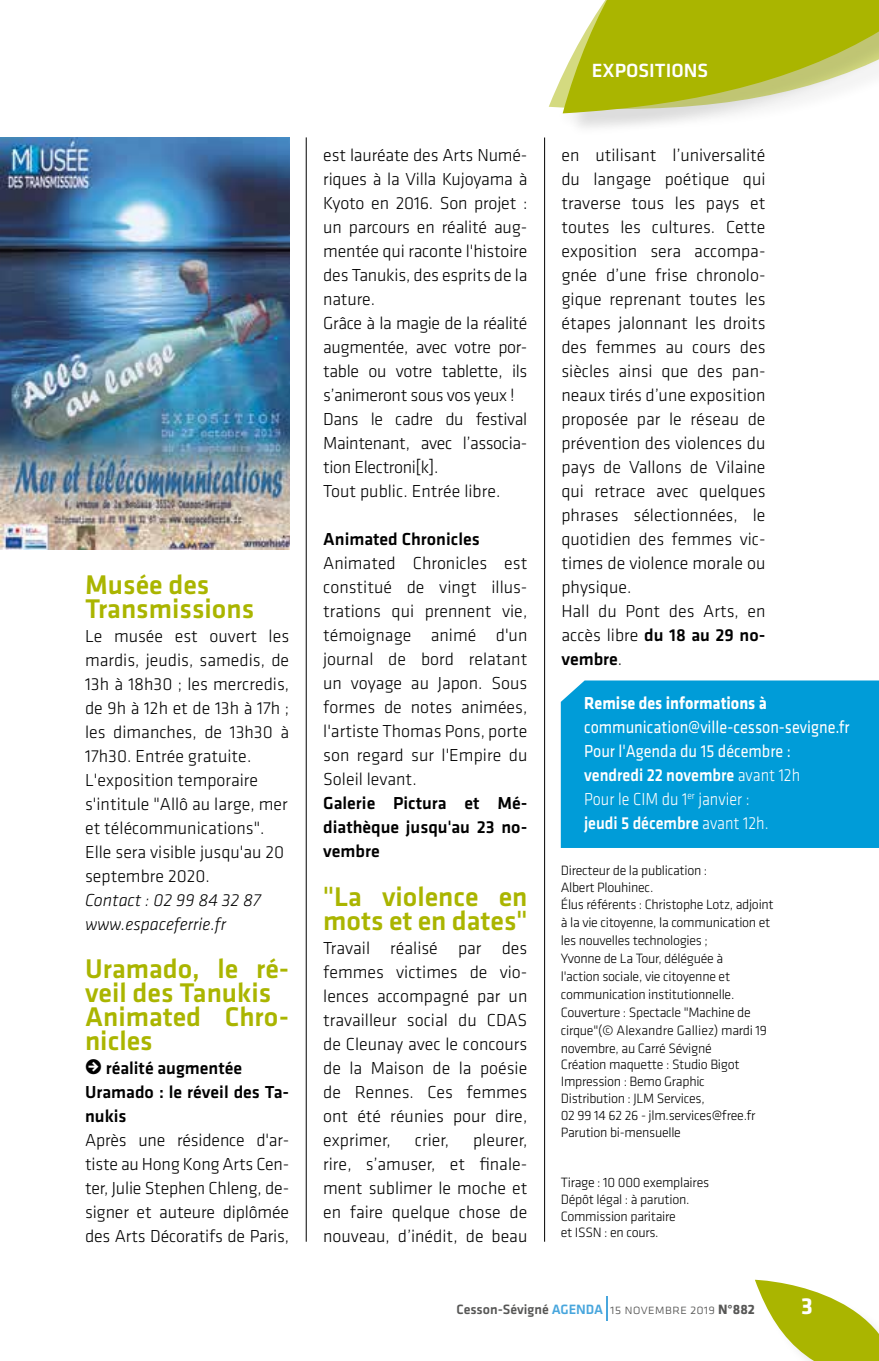
<style>
.page{position:relative;width:879px;height:1361px;background:#fff}
.page>*{position:absolute;margin:0;border:0;box-sizing:border-box;transform-origin:0 0}
.t1{font:500 28px/24px "Klavika";color:#aab500}
.t2{font:700 24px "Klavika";color:#fff}
.t3{font:500 19.8px "Klavika";color:#fff}
.t4{font:300 18px/24px "Klavika";color:#000;text-align:justify}
.t5{font:18px/24px "Klavika";color:#fff;scale:.9 1}
.t6{font:500 18px/24px "Klavika";color:#000}
.t7{font:italic 300 18px/24px "Klavika";color:#000}
.t8{font:700 18px "Klavika";color:#fff;scale:.9 1}
.t9{font:300 14px/17.4px "Klavika";letter-spacing:-.02em;color:#000}
.t10{font:500 14px "Klavika";color:#575756}
.s1{font-family:"Klavika Arrows";font-weight:700;font-size:22px}
.s2{font-weight:500}
.s3{font-weight:300}
.s4{color:#48a6dd}
.s5{font-family:"Klavika Light Caps SC";font-weight:400}
.s6{font-weight:700}
</style>
<div class="page">
<div style="left:561px;top:680px;width:318px;height:168px;background:#009cd8"></div>
<svg style="left:549px;top:0;width:330px;height:123px"></svg>
<svg style="left:606px;top:1296px;width:1px;height:24px"></svg>
<hr style="left:544px;top:137px;width:1px;height:1104px;background:#000">
<hr style="left:306px;top:137px;width:1px;height:1104px;background:#000">
<svg style="left:755px;top:1279px;width:124px;height:82px"></svg>
<img style="left:0;top:137px;width:289px;height:412px">
<h1 class="t1" style="left:85px;top:571px;width:171px">Musée des<br>Transmissions</h1>
<p class="t4" style="left:85px;top:623px;width:206px;text-align:left">Le musée est ouvert les mardis, jeudis, samedis, de<br>13h à 18h30 ; les mercredis, de 9h à 12h et de 13h à 17h ; les dimanches, de 13h30 à<br>17h30. Entrée gratuite.<br>L'exposition temporaire s'intitule "Allô au large, mer et télécommunications".<br>Elle sera visible jusqu'au 20 septembre 2020.</p>
<p class="t7" style="left:85px;top:887px;width:177px">Contact : 02 99 84 32 87 www.espaceferrie.fr</p>
<h1 class="t1" style="left:85px;top:955px;width:206px">Uramado, le ré&shy;veil des Tanukis<br>Animated Chro&shy;nicles</h1>
<p class="t6" style="left:85px;top:1055px;width:206px"><span class="s1">R</span> réalité augmentée<br>Uramado : le réveil des Ta&shy;nukis</p>
<p class="t4" style="left:85px;top:1127px;width:206px">Après une résidence d'ar&shy;tiste au Hong Kong Arts Cen&shy;ter, Julie Stephen Chleng, de&shy;signer et auteure diplômée des Arts Décoratifs de Paris,</p>
<p class="t4" style="left:323px;top:143px;width:206px;text-align:left">est lauréate des Arts Numé&shy;riques à la Villa Kujoyama à<br>Kyoto en 2016. Son projet : un parcours en réalité aug&shy;mentée qui raconte l'histoire des Tanukis, des esprits de la nature.<br>Grâce à la magie de la réalité augmentée, avec votre por&shy;table ou votre tablette, ils s’animeront sous vos yeux !<br>Dans le cadre du festival<br>Maintenant, avec l’associa&shy;tion Electroni[k].<br>Tout public. Entrée libre.</p>
<p class="t6" style="left:323px;top:527px;width:158px">Animated Chronicles</p>
<p class="t4" style="left:323px;top:551px;width:206px">Animated Chronicles est constitué de vingt illus&shy;trations qui prennent vie, témoignage animé d'un journal de bord relatant un voyage au Japon. Sous formes de notes animées, l'artiste Thomas Pons, porte son regard sur l'Empire du Soleil levant.</p>
<p class="t6" style="left:323px;top:791px;width:206px;text-align:justify">Galerie Pictura et Mé&shy;diathèque jusqu'au 23 no&shy;vembre</p>
<h1 class="t1" style="left:323px;top:883px;width:206px">"La violence en mots et en dates"</h1>
<p class="t4" style="left:323px;top:935px;width:206px">Travail réalisé par des femmes victimes de vio&shy;lences accompagné par un travailleur social du CDAS de Cleunay avec le concours de la Maison de la poésie de Rennes. Ces femmes ont été réunies pour dire, exprimer,</p>
<p class="t4" style="left:323px;top:1127px;width:206px;text-indent:150px">pleurer, rire, s’amuser, et finale&shy;ment sublimer le moche et en faire quelque chose de nouveau, d’inédit, de beau</p>
<p class="t4" style="left:415px;top:1127px;width:36px">crier,</p>
<p class="t3" style="left:592px;top:57px;width:118px">EXPOSITIONS</p>
<p class="t4" style="left:561px;top:143px;width:206px;text-align:left">en utilisant l’universalité du langage poétique qui traverse tous les pays et toutes les cultures. Cette exposition sera accompa&shy;gnée d’une frise chronolo&shy;gique reprenant toutes les étapes jalonnant les droits des femmes au cours des siècles ainsi que des pan&shy;neaux tirés d’une exposition proposée par le réseau de prévention des violences du pays de Vallons de Vilaine qui retrace avec quelques phrases sélectionnées, le quotidien des femmes vic&shy;times de violence morale ou physique.<br>Hall du Pont des Arts, en accès libre <span class="s2">du 18 au 29 no&shy;vembre</span>.</p>
<p class="t8" style="left:584px;top:690px;width:204px">Remise des informations à</p>
<p class="t5" style="left:584px;top:715px;width:296px">communication@ville-cesson-sevigne.fr<br>Pour l'Agenda du 15 décembre : <span class="s2">vendredi 22 novembre</span> <span class="s3">avant 12h<br>Pour le CIM du 1</span><sup>er</sup> <span class="s3">janvier :<br></span><span class="s2">jeudi 5 décembre</span> <span class="s3">avant 12h.</span></p>
<p class="t9" style="left:561px;top:861px;width:214px">Directeur de la publication :<br>Albert Plouhinec.<br>Élus référents : Christophe Lotz, adjoint à la vie citoyenne, la communication et les nouvelles technologies ;<br>Yvonne de La Tour, déléguée à<br>l'action sociale, vie citoyenne et communication institutionnelle.<br>Couverture : Spectacle "Machine de cirque"(© Alexandre Galliez) mardi 19 novembre, au Carré Sévigné<br>Création maquette : Studio Bigot<br>Impression : Bemo Graphic<br>Distribution : JLM Services,<br>02 99 14 62 26 - jlm.services@free.fr<br>Parution bi-mensuelle</p>
<p class="t9" style="left:561px;top:1174px;width:150px;line-height:16.8px">Tirage : 10 000 exemplaires<br>Dépôt légal : à parution.<br>Commission paritaire<br>et ISSN : en cours.</p>
<p class="t10" style="left:456px;top:1299px;width:300px">Cesson-Sévigné <span class="s4">AGENDA</span> <span class="s5">15 novembre 2019</span> <span class="s6">N°882</span></p>
<h2 class="t2" style="left:801px;top:1288px;width:13px">3</h2>
</div>
